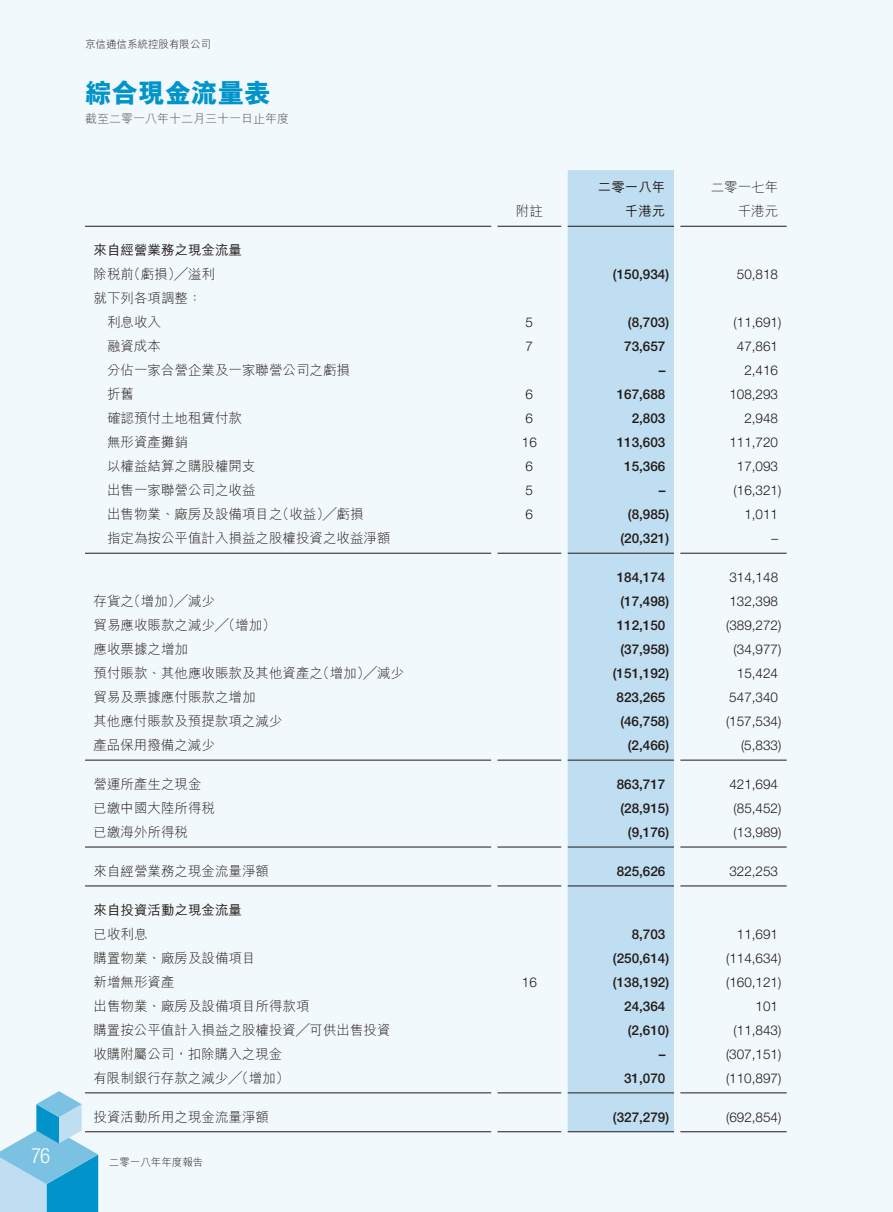
<style>
.page{position:relative;width:893px;height:1212px;background:#f2f9fd}
.page>*{position:absolute;margin:0;border:0;box-sizing:border-box;transform-origin:0 0}
.t1{font:800 27px "M Hei HK";letter-spacing:-.02em;color:#0094ca}
.t2{font:300 condensed 21px "Helvetica Neue LT Std";color:#fff}
.t3{font:300 13.5px/24px "M Hei HK";color:#231916}
.t4{font:300 13.5px "Helvetica Neue LT Std";color:#231916}
.t5{font:500 13.5px "Helvetica Neue LT Std";color:#231916}
.t6{font:500 13.5px "M Hei HK";color:#231916}
.t7{font:300 12px "M Hei HK";color:#4d4a4a}
.t8{font:300 10.5px "M Hei HK";color:#231916}
</style>
<div class="page">
<svg style="left:0;top:1091px;width:98px;height:121px"></svg>
<div style="left:568px;top:170px;width:106px;height:961px;background:#bfdef1"></div>
<hr style="left:85px;top:226px;width:406px;height:1px;background:#231916">
<hr style="left:497px;top:226px;width:64px;height:1px;background:#231916">
<hr style="left:568px;top:226px;width:106px;height:1px;background:#231916">
<hr style="left:680px;top:226px;width:107px;height:1px;background:#231916">
<hr style="left:85px;top:553px;width:406px;height:1px;background:#231916">
<hr style="left:497px;top:553px;width:64px;height:1px;background:#231916">
<hr style="left:568px;top:553px;width:106px;height:1px;background:#231916">
<hr style="left:680px;top:553px;width:107px;height:1px;background:#231916">
<hr style="left:85px;top:760px;width:406px;height:1px;background:#231916">
<hr style="left:497px;top:760px;width:64px;height:1px;background:#231916">
<hr style="left:568px;top:760px;width:106px;height:1px;background:#231916">
<hr style="left:680px;top:760px;width:107px;height:1px;background:#231916">
<hr style="left:85px;top:847px;width:406px;height:1px;background:#231916">
<hr style="left:497px;top:847px;width:64px;height:1px;background:#231916">
<hr style="left:568px;top:847px;width:106px;height:1px;background:#231916">
<hr style="left:680px;top:847px;width:107px;height:1px;background:#231916">
<hr style="left:85px;top:885px;width:406px;height:1px;background:#231916">
<hr style="left:497px;top:885px;width:64px;height:1px;background:#231916">
<hr style="left:568px;top:885px;width:106px;height:1px;background:#231916">
<hr style="left:680px;top:885px;width:107px;height:1px;background:#231916">
<hr style="left:85px;top:1092px;width:406px;height:1px;background:#231916">
<hr style="left:497px;top:1092px;width:64px;height:1px;background:#231916">
<hr style="left:568px;top:1092px;width:106px;height:1px;background:#231916">
<hr style="left:680px;top:1092px;width:107px;height:1px;background:#231916">
<hr style="left:85px;top:1131px;width:406px;height:1px;background:#231916">
<hr style="left:497px;top:1131px;width:64px;height:1px;background:#231916">
<hr style="left:568px;top:1131px;width:106px;height:1px;background:#231916">
<hr style="left:680px;top:1131px;width:107px;height:1px;background:#231916">
<p class="t8" style="left:85px;top:36px;width:127px">京信通信系統控股有限公司</p>
<h1 class="t1" style="left:85px;top:75px;width:187px">綜合現金流量表</h1>
<p class="t7" style="left:85px;top:111px;width:205px">截至二零一八年十二月三十一日止年度</p>
<p class="t6" style="left:598px;top:178px;width:69px">二零一八年</p>
<p class="t3" style="left:711px;top:175px;width:69px">二零一七年</p>
<p class="t3" style="left:516px;top:199px;width:28px">附註</p>
<p class="t6" style="left:625px;top:202px;width:42px">千港元</p>
<p class="t3" style="left:738px;top:199px;width:42px">千港元</p>
<p class="t6" style="left:94px;top:240px;width:150px">來自經營業務之現金流量</p>
<p class="t3" style="left:94px;top:262px;width:123px">除稅前（虧損）╱溢利</p>
<p class="t5" style="left:613px;top:266px;width:58px">(150,934)</p>
<p class="t4" style="left:737px;top:266px;width:43px">50,818</p>
<p class="t3" style="left:107px;top:286px;width:96px;text-indent:-14px">就下列各項調整：利息收入</p>
<p class="t4" style="left:526px;top:314px;width:9px">5</p>
<p class="t5" style="left:628px;top:314px;width:43px">(8,703)</p>
<p class="t4" style="left:734px;top:314px;width:49px">(11,691)</p>
<p class="t3" style="left:107px;top:334px;width:55px">融資成本</p>
<p class="t4" style="left:526px;top:338px;width:9px">7</p>
<p class="t5" style="left:624px;top:338px;width:43px">73,657</p>
<p class="t4" style="left:737px;top:338px;width:43px">47,861</p>
<p class="t3" style="left:107px;top:358px;width:244px">分佔一家合營企業及一家聯營公司之虧損</p>
<p class="t5" style="left:659px;top:362px;width:8px">–</p>
<p class="t4" style="left:744px;top:362px;width:35px">2,416</p>
<p class="t3" style="left:107px;top:382px;width:28px">折舊</p>
<p class="t4" style="left:526px;top:386px;width:9px">6</p>
<p class="t5" style="left:617px;top:386px;width:50px">167,688</p>
<p class="t4" style="left:729px;top:386px;width:50px">108,293</p>
<p class="t3" style="left:107px;top:406px;width:136px">確認預付土地租賃付款</p>
<p class="t4" style="left:526px;top:410px;width:9px">6</p>
<p class="t5" style="left:632px;top:410px;width:35px">2,803</p>
<p class="t4" style="left:744px;top:410px;width:35px">2,948</p>
<p class="t3" style="left:107px;top:430px;width:82px">無形資產攤銷</p>
<p class="t4" style="left:522px;top:434px;width:17px">16</p>
<p class="t5" style="left:617px;top:434px;width:50px">113,603</p>
<p class="t4" style="left:729px;top:434px;width:50px">111,720</p>
<p class="t3" style="left:107px;top:454px;width:150px">以權益結算之購股權開支</p>
<p class="t4" style="left:526px;top:458px;width:9px">6</p>
<p class="t5" style="left:624px;top:458px;width:43px">15,366</p>
<p class="t4" style="left:737px;top:458px;width:43px">17,093</p>
<p class="t3" style="left:107px;top:478px;width:150px">出售一家聯營公司之收益</p>
<p class="t4" style="left:526px;top:482px;width:9px">5</p>
<p class="t5" style="left:659px;top:482px;width:8px">–</p>
<p class="t4" style="left:734px;top:482px;width:49px">(16,321)</p>
<p class="t3" style="left:107px;top:502px;width:258px">出售物業、廠房及設備項目之（收益）╱虧損</p>
<p class="t4" style="left:526px;top:506px;width:9px">6</p>
<p class="t5" style="left:628px;top:506px;width:43px">(8,985)</p>
<p class="t4" style="left:744px;top:506px;width:35px">1,011</p>
<p class="t3" style="left:107px;top:526px;width:285px">指定為按公平值計入損益之股權投資之收益淨額</p>
<p class="t5" style="left:620px;top:530px;width:50px">(20,321)</p>
<p class="t4" style="left:771px;top:530px;width:8px">–</p>
<p class="t5" style="left:617px;top:569px;width:50px">184,174</p>
<p class="t4" style="left:729px;top:569px;width:50px">314,148</p>
<p class="t3" style="left:94px;top:589px;width:123px">存貨之（增加）╱減少</p>
<p class="t5" style="left:620px;top:593px;width:50px">(17,498)</p>
<p class="t4" style="left:729px;top:593px;width:50px">132,398</p>
<p class="t3" style="left:94px;top:613px;width:184px">貿易應收賬款之減少╱（增加）</p>
<p class="t5" style="left:617px;top:617px;width:50px">112,150</p>
<p class="t4" style="left:726px;top:617px;width:57px">(389,272)</p>
<p class="t3" style="left:94px;top:637px;width:96px">應收票據之增加</p>
<p class="t5" style="left:620px;top:641px;width:50px">(37,958)</p>
<p class="t4" style="left:734px;top:641px;width:49px">(34,977)</p>
<p class="t3" style="left:93px;top:661px;width:312px">預付賬款、其他應收賬款及其他資產之（增加）╱減少</p>
<p class="t5" style="left:613px;top:665px;width:58px">(151,192)</p>
<p class="t4" style="left:737px;top:665px;width:43px">15,424</p>
<p class="t3" style="left:93px;top:685px;width:163px">貿易及票據應付賬款之增加</p>
<p class="t5" style="left:617px;top:689px;width:50px">823,265</p>
<p class="t4" style="left:729px;top:689px;width:50px">547,340</p>
<p class="t3" style="left:93px;top:709px;width:190px">其他應付賬款及預提款項之減少</p>
<p class="t5" style="left:620px;top:713px;width:50px">(46,758)</p>
<p class="t4" style="left:726px;top:713px;width:57px">(157,534)</p>
<p class="t3" style="left:93px;top:733px;width:123px">產品保用撥備之減少</p>
<p class="t5" style="left:628px;top:737px;width:43px">(2,466)</p>
<p class="t4" style="left:741px;top:737px;width:42px">(5,833)</p>
<p class="t3" style="left:94px;top:772px;width:109px">營運所產生之現金</p>
<p class="t5" style="left:617px;top:776px;width:50px">863,717</p>
<p class="t4" style="left:729px;top:776px;width:50px">421,694</p>
<p class="t3" style="left:94px;top:796px;width:123px">已繳中國大陸所得稅</p>
<p class="t5" style="left:620px;top:800px;width:50px">(28,915)</p>
<p class="t4" style="left:734px;top:800px;width:49px">(85,452)</p>
<p class="t3" style="left:94px;top:820px;width:96px">已繳海外所得稅</p>
<p class="t5" style="left:628px;top:824px;width:43px">(9,176)</p>
<p class="t4" style="left:734px;top:824px;width:49px">(13,989)</p>
<p class="t3" style="left:94px;top:858px;width:177px">來自經營業務之現金流量淨額</p>
<p class="t5" style="left:617px;top:863px;width:50px">825,626</p>
<p class="t4" style="left:729px;top:863px;width:50px">322,253</p>
<p class="t6" style="left:94px;top:900px;width:150px">來自投資活動之現金流量</p>
<p class="t3" style="left:94px;top:921px;width:55px">已收利息</p>
<p class="t5" style="left:632px;top:926px;width:35px">8,703</p>
<p class="t4" style="left:737px;top:926px;width:43px">11,691</p>
<p class="t3" style="left:94px;top:945px;width:163px">購置物業、廠房及設備項目</p>
<p class="t5" style="left:613px;top:950px;width:58px">(250,614)</p>
<p class="t4" style="left:726px;top:950px;width:57px">(114,634)</p>
<p class="t3" style="left:94px;top:969px;width:82px">新增無形資產</p>
<p class="t4" style="left:522px;top:974px;width:17px">16</p>
<p class="t5" style="left:613px;top:974px;width:58px">(138,192)</p>
<p class="t4" style="left:726px;top:974px;width:57px">(160,121)</p>
<p class="t3" style="left:93px;top:993px;width:217px">出售物業、廠房及設備項目所得款項</p>
<p class="t5" style="left:624px;top:998px;width:43px">24,364</p>
<p class="t4" style="left:756px;top:998px;width:24px">101</p>
<p class="t3" style="left:93px;top:1017px;width:298px">購置按公平值計入損益之股權投資╱可供出售投資</p>
<p class="t5" style="left:628px;top:1022px;width:43px">(2,610)</p>
<p class="t4" style="left:734px;top:1022px;width:49px">(11,843)</p>
<p class="t3" style="left:93px;top:1041px;width:190px">收購附屬公司，扣除購入之現金</p>
<p class="t5" style="left:659px;top:1046px;width:8px">–</p>
<p class="t4" style="left:726px;top:1046px;width:57px">(307,151)</p>
<p class="t3" style="left:93px;top:1065px;width:197px">有限制銀行存款之減少╱（增加）</p>
<p class="t5" style="left:624px;top:1070px;width:43px">31,070</p>
<p class="t4" style="left:726px;top:1070px;width:57px">(110,897)</p>
<p class="t3" style="left:94px;top:1104px;width:177px">投資活動所用之現金流量淨額</p>
<p class="t5" style="left:613px;top:1109px;width:58px">(327,279)</p>
<p class="t4" style="left:726px;top:1109px;width:57px">(692,854)</p>
<h2 class="t2" style="left:31px;top:1143px;width:21px">76</h2>
<p class="t8" style="left:109px;top:1155px;width:96px">二零一八年年度報告</p>
</div>
